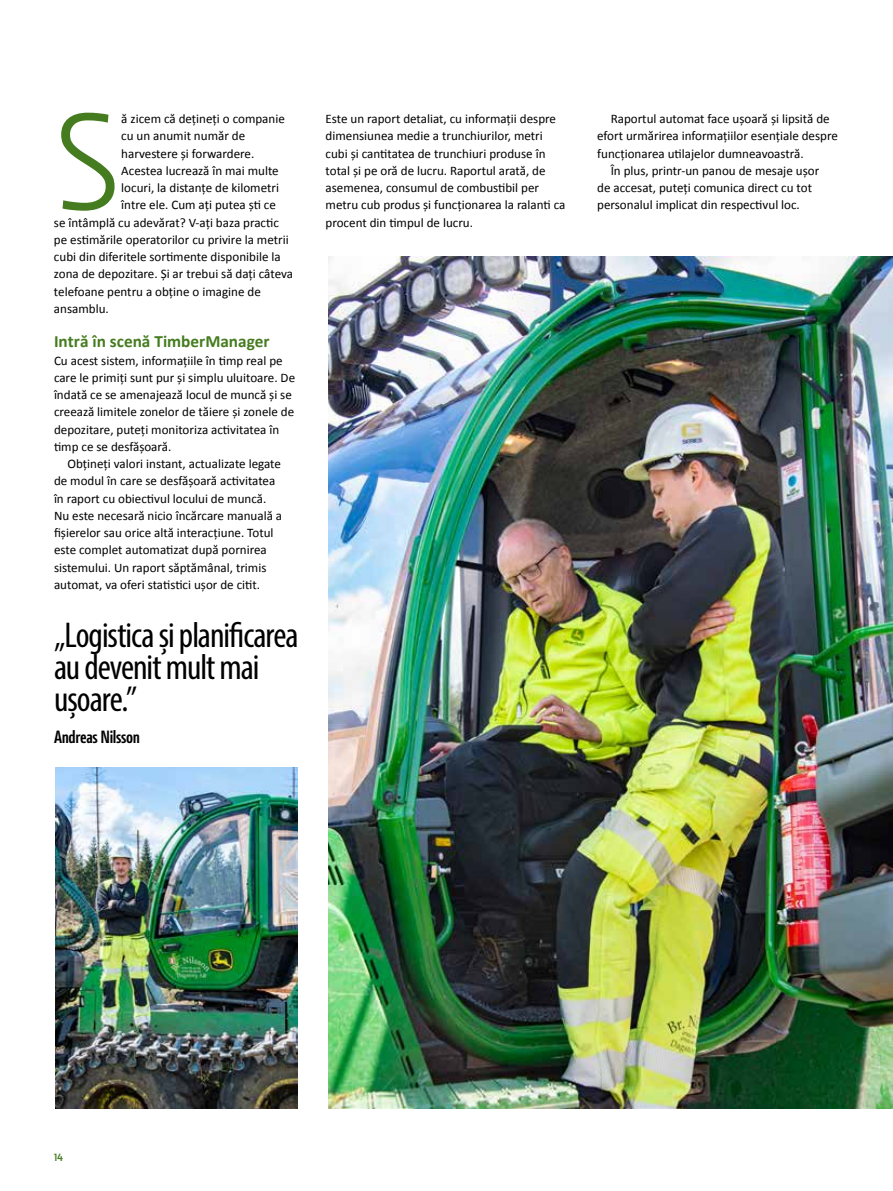
<style>
.page{position:relative;width:893px;height:1191px;background:#fff}
.page>*{position:absolute;margin:0;border:0;box-sizing:border-box;transform-origin:0 0}
.t1{font:138.3px "JD Sans Pro";color:#457c1f}
.t2{font:condensed 36px/31.7px "Myriad Pro";letter-spacing:-.03em;color:#000}
.t3{font:700 18px "JD Sans Pro Cond";letter-spacing:-.02em;color:#000}
.t4{font:700 17.25px "Calibri";color:#457c1f}
.t5{font:13.05px/17.2px "Calibri";color:#000}
.t6{font:700 10.5px "JD Sans Pro";color:#457c1f}
</style>
<div class="page">
<img style="left:328px;top:256px;width:565px;height:852px">
<img style="left:55px;top:767px;width:243px;height:341px">
<h1 class="t1" style="left:54px;top:72px;width:69px">S</h1>
<p class="t5" style="left:121px;top:110px;width:165px">ă zicem că dețineți o companie</p>
<p class="t5" style="left:121px;top:127px;width:125px">cu un anumit număr de</p>
<p class="t5" style="left:121px;top:144px;width:135px">harvestere și forwardere.</p>
<p class="t5" style="left:121px;top:161px;width:159px">Acestea lucrează în mai multe</p>
<p class="t5" style="left:121px;top:179px;width:159px">locuri, la distanțe de kilometri</p>
<p class="t5" style="left:121px;top:196px;width:156px">între ele. Cum ați putea ști ce</p>
<p class="t5" style="left:54px;top:213px;width:226px">se întâmplă cu adevărat? V-ați baza practic</p>
<p class="t5" style="left:54px;top:230px;width:236px">pe estimările operatorilor cu privire la metrii</p>
<p class="t5" style="left:54px;top:248px;width:228px">cubi din diferitele sortimente disponibile la</p>
<p class="t5" style="left:54px;top:265px;width:241px">zona de depozitare. Și ar trebui să dați câteva</p>
<p class="t5" style="left:54px;top:282px;width:208px">telefoane pentru a obține o imagine de</p>
<p class="t5" style="left:54px;top:299px;width:56px">ansamblu.</p>
<h3 class="t4" style="left:54px;top:329px;width:217px">Intră în scenă TimberManager</h3>
<p class="t5" style="left:54px;top:351px;width:243px">Cu acest sistem, informațiile în timp real pe care le primiți sunt pur și simplu uluitoare. De îndată ce se amenajează locul de muncă și se creează limitele zonelor de tăiere și zonele de depozitare, puteți monitoriza activitatea în timp ce se desfășoară.</p>
<p class="t5" style="left:54px;top:455px;width:230px;text-indent:13px">Obțineți valori instant, actualizate legate de modul în care se desfășoară activitatea în raport cu obiectivul locului de muncă.<br>Nu este necesară nicio încărcare manuală a fișierelor sau orice altă interacțiune. Totul este complet automatizat după pornirea sistemului. Un raport săptămânal, trimis automat, va oferi statistici ușor de citit.</p>
<h2 class="t2" style="left:54px;top:619px;width:246px">„Logistica și planificarea au devenit mult mai ușoare.”</h2>
<h3 class="t3" style="left:54px;top:725px;width:88px">Andreas Nilsson</h3>
<p class="t5" style="left:326px;top:110px;width:241px">Este un raport detaliat, cu informații despre dimensiunea medie a trunchiurilor, metri cubi și cantitatea de trunchiuri produse în total și pe oră de lucru. Raportul arată, de asemenea, consumul de combustibil per metru cub produs și funcționarea la ralanti ca procent din timpul de lucru.</p>
<p class="t5" style="left:597px;top:110px;width:242px;text-indent:13px">Raportul automat face ușoară și lipsită de efort urmărirea informațiilor esențiale despre funcționarea utilajelor dumneavoastră.</p>
<p class="t5" style="left:597px;top:161px;width:224px;text-indent:13px">În plus, printr-un panou de mesaje ușor de accesat, puteți comunica direct cu tot personalul implicat din respectivul loc.</p>
<p class="t6" style="left:54px;top:1150px;width:10px">14</p>
</div>
